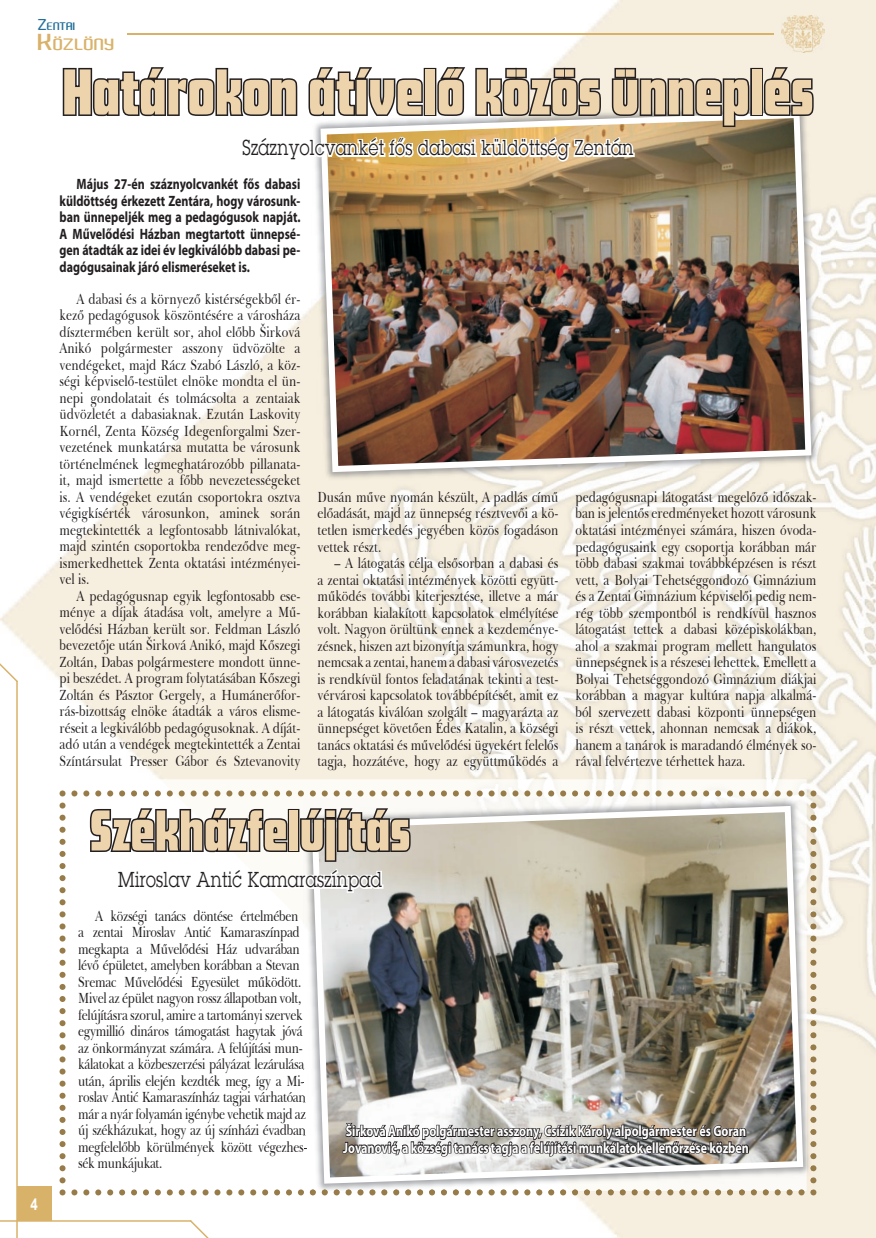
<style>
.page{position:relative;width:876px;height:1238px;background:#fff}
.page>*{position:absolute;margin:0;border:0;box-sizing:border-box;transform-origin:0 0}
.t1{font:67.5px "Futura Dis PEE";letter-spacing:.02em;color:#edd4ac;scale:.9 1}
.t2{font:60px "Futura Dis PEE";letter-spacing:.02em;color:#edd4ac;scale:.9 1}
.t3{font:21px "Lubalin Graph";letter-spacing:.02em;color:#231f20;scale:.8 1}
.t4{font:700 16.5px "Arial";color:#fff;scale:.8 1}
.t5{font:600 15.75px "Aldo";letter-spacing:-.03em;color:#d9b26a;scale:1.6 1}
.t6{font:15px/16.5px "Baskerville BT";letter-spacing:-.025em;color:#231f20;text-align:justify;scale:.8 1}
.t7{font:700 15px/16.5px "Myriad Pro";color:#231f20;text-align:justify;scale:.8 1}
.t8{font:700 15px/16.5px "Myriad Pro";color:#fff;scale:.8 1}
.t9{font:600 10.5px "Aldo";letter-spacing:-.03em;color:#236f99;scale:1.6 1}
.s1{font-size:15px}
.s2{font-size:22.5px}
</style>
<div class="page">
<img style="left:0;top:0;width:876px;height:1237px">
<img style="left:804px;top:797px;width:8px;height:395px">
<img style="left:810px;top:802px;width:2px;height:380px">
<img style="left:312px;top:103px;width:508px;height:378px">
<img style="left:320px;top:112px;width:491px;height:360px">
<svg style="left:61px;top:65px;width:238px;height:53px"></svg>
<svg style="left:306px;top:65px;width:118px;height:53px"></svg>
<div style="left:424px;top:68px;width:12px;height:48px;border:3px solid #231f20"></div>
<svg style="left:435px;top:65px;width:33px;height:53px"></svg>
<svg style="left:474px;top:66px;width:129px;height:52px"></svg>
<svg style="left:610px;top:66px;width:142px;height:62px;background:#afa79b"></svg>
<div style="left:750px;top:68px;width:13px;height:48px;border:3px solid #231f20"></div>
<svg style="left:762px;top:65px;width:53px;height:52px;background:#a49e96"></svg>
<svg style="left:239px;top:134px;width:397px;height:40px"></svg>
<svg style="left:0;top:640px;width:804px;height:597px"></svg>
<hr style="left:128px;top:33px;width:646px;height:1px;background:#d9b26a">
<img style="left:781px;top:15px;width:44px;height:38px">
<p class="t9" style="left:38px;top:20px;width:25px"><span class="s1">Z</span>ENTAI</p>
<p class="t5" style="left:38px;top:35px;width:50px"><span class="s2">K</span>ÖZLÖNY</p>
<h1 class="t1" style="left:63px;top:59px;width:835px">Határokon átívelő közös ünneplés</h1>
<h3 class="t3" style="left:242px;top:135px;width:490px">Száznyolcvankét fős dabasi küldöttség Zentán</h3>
<p class="t7" style="left:60px;top:175px;width:303px;text-indent:17px">Május 27-én száznyolcvankét fős dabasi küldöttség érkezett Zentára, hogy városunk&shy;ban ünnepeljék meg a pedagógusok napját.<br>A Művelődési Házban megtartott ünnepsé&shy;gen átadták az idei év legkiválóbb dabasi pe&shy;dagógusainak járó elismeréseket is.</p>
<p class="t6" style="left:60px;top:290px;width:303px;text-indent:17px">A dabasi és a környező kistérségekből ér&shy;kező pedagógusok köszöntésére a városháza dísztermében került sor, ahol előbb Širková Anikó polgármester asszony üdvözölte a vendégeket, majd Rácz Szabó László, a köz&shy;ségi képviselő-testület elnöke mondta el ün&shy;nepi gondolatait és tolmácsolta a zentaiak üdvözletét a dabasiaknak. Ezután Laskovity Kornél, Zenta Község Idegenforgalmi Szer&shy;vezetének munkatársa mutatta be városunk történelmének legmeghatározóbb pillanata&shy;it, majd ismertette a főbb nevezetességeket is. A vendégeket ezután csoportokra osztva végigkísérték városunkon, aminek során megtekintették a legfontosabb látnivalókat, majd szintén csoportokba rendeződve meg&shy;ismerkedhettek Zenta oktatási intézményei&shy;vel is.</p>
<p class="t6" style="left:60px;top:587px;width:303px;text-indent:17px">A pedagógusnap egyik legfontosabb ese&shy;ménye a díjak átadása volt, amelyre a Mű&shy;velődési Házban került sor. Feldman László bevezetője után Širková Anikó, majd Kőszegi Zoltán, Dabas polgármestere mondott ünne&shy;pi beszédet. A program folytatásában Kőszegi Zoltán és Pásztor Gergely, a Humánerőfor&shy;rás-bizottság elnöke átadták a város elisme&shy;réseit a legkiválóbb pedagógusoknak. A díját&shy;adó után a vendégek megtekintették a Zentai Színtársulat Presser Gábor és Sztevanovity</p>
<p class="t6" style="left:317px;top:488px;width:303px">Dusán műve nyomán készült, A padlás című előadását, majd az ünnepség résztvevői a kö&shy;tetlen ismerkedés jegyében közös fogadáson vettek részt.</p>
<p class="t6" style="left:317px;top:554px;width:303px;text-indent:17px">– A látogatás célja elsősorban a dabasi és a zentai oktatási intézmények közötti együtt&shy;működés további kiterjesztése, illetve a már korábban kialakított kapcsolatok elmélyítése volt. Nagyon örültünk ennek a kezdeménye&shy;zésnek, hiszen azt bizonyítja számunkra, hogy nemcsak a zentai, hanem a dabasi városvezetés is rendkívül fontos feladatának tekinti a test&shy;vérvárosi kapcsolatok továbbépítését, amit ez a látogatás kiválóan szolgált – magyarázta az ünnepséget követően Édes Katalin, a községi tanács oktatási és művelődési ügyekért felelős tagja, hozzátéve, hogy az együttműködés a</p>
<h2 class="t2" style="left:90px;top:800px;width:357px">Székházfelújítás</h2>
<h3 class="t3" style="left:118px;top:866px;width:331px">Miroslav Antić Kamaraszínpad</h3>
<p class="t6" style="left:575px;top:488px;width:303px">pedagógusnapi látogatást megelőző időszak&shy;ban is jelentős eredményeket hozott városunk oktatási intézményei számára, hiszen óvoda&shy;pedagógusaink egy csoportja korábban már több dabasi szakmai továbbképzésen is részt vett, a Bolyai Tehetséggondozó Gimnázium és a Zentai Gimnázium képviselői pedig nem&shy;rég több szempontból is rendkívül hasznos látogatást tettek a dabasi középiskolákban, ahol a szakmai program mellett hangulatos ünnepségnek is a részesei lehettek. Emellett a Bolyai Tehetséggondozó Gimnázium diákjai korábban a magyar kultúra napja alkalmá&shy;ból szervezett dabasi központi ünnepségen is részt vettek, ahonnan nemcsak a diákok, hanem a tanárok is maradandó élmények so&shy;rával felvértezve térhettek haza.</p>
<p class="t4" style="left:30px;top:1193px;width:11px">4</p>
<p class="t6" style="left:78px;top:906px;width:288px;text-align:left;text-indent:17px">A községi tanács döntése értelmében a zentai Miroslav Antić Kamaraszínpad megkapta a Művelődési Ház udvarában lévő épületet, amelyben korábban a Stevan Sremac Művelődési Egyesület működött.<br>Mivel az épület nagyon rossz állapotban volt, felújításra szorul, amire a tartományi szervek egymillió dináros támogatást hagytak jóvá az önkormányzat számára. A felújítási mun&shy;kálatokat a közbeszerzési pályázat lezárulása után, április elején kezdték meg, így a Mi&shy;roslav Antić Kamaraszínház tagjai várhatóan már a nyár folyamán igénybe vehetik majd az új székházukat, hogy az új színházi évadban megfelelőbb körülmények között végezhes&shy;sék munkájukat.</p>
<p class="t8" style="left:343px;top:1122px;width:508px">Širková Anikó polgármester asszony, Csízik Károly alpolgármester és Goran<br>Jovanović, a községi tanács tagja a felújítási munkálatok ellenőrzése közben</p>
</div>
